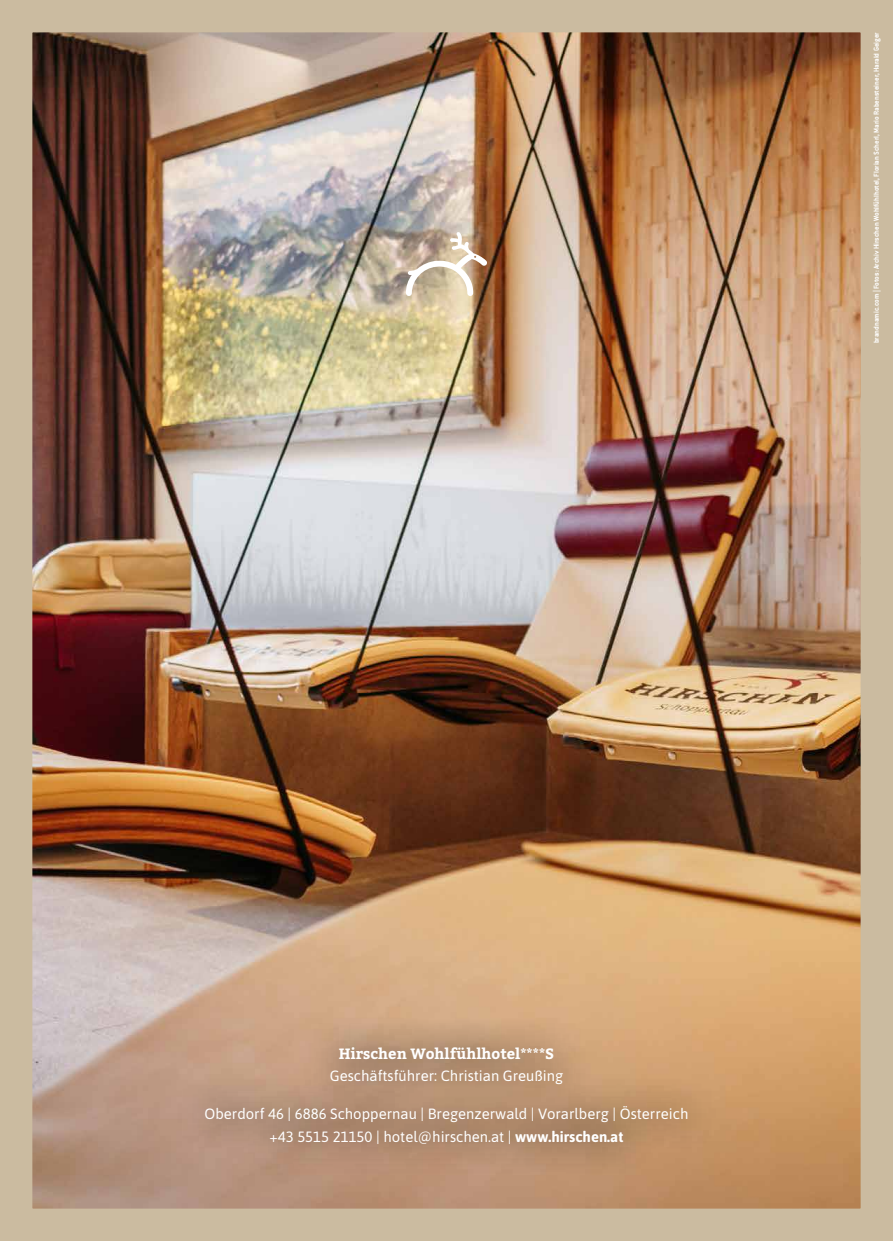
<style>
.page{position:relative;width:893px;height:1241px;background:#fff}
.page>*{position:absolute;margin:0;border:0;box-sizing:border-box;transform-origin:0 0}
.t1{font:14.88px/22.8px "Asap";color:#fff;text-align:center}
.t2{font:700 14.88px "Bitter";color:#fff}
.t3{font:7.88px "Conduit ITC Prob";color:#fff}
.s1{font-weight:700}
</style>
<div class="page">
<img style="left:0;top:0;width:893px;height:1240px">
<svg style="left:406px;top:232px;width:81px;height:64px"></svg>
<svg style="left:177px;top:1014px;width:539px;height:159px;background:#bd9575"></svg>
<p class="t3" style="left:872px;top:343px;width:312px;rotate:-90deg">brandnamic.com | Fotos: Archiv Hirschen Wohlfühlhotel, Florian Scherl, Mario Rabensteiner, Harald Geiger</p>
<p class="t2" style="left:339px;top:1041px;width:217px">Hirschen Wohlfühlhotel****S</p>
<p class="t1" style="left:330px;top:1063px;width:235px">Geschäftsführer: Christian Greußing</p>
<p class="t1" style="left:205px;top:1101px;width:485px">Oberdorf 46 | 6886 Schoppernau | Bregenzerwald | Vorarlberg | Österreich +43 5515 21150 | hotel@hirschen.at | <span class="s1">www.hirschen.at</span></p>
</div>
